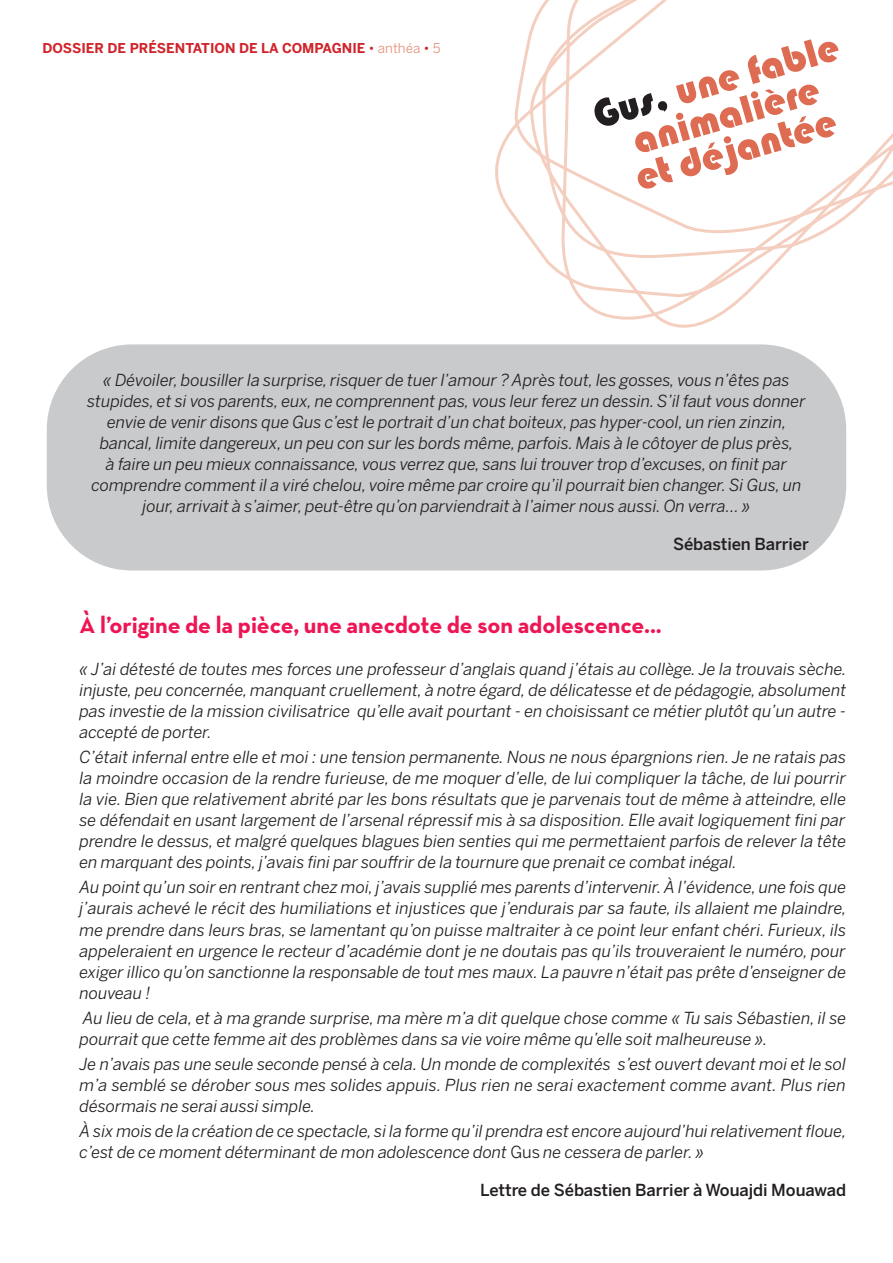
<style>
.page{position:relative;width:893px;height:1263px;background:#fff}
.page>*{position:absolute;margin:0;border:0;box-sizing:border-box;transform-origin:0 0}
.t1{font:40.5px/35.7px "Bauhaus 93";color:#dd6c53;text-align:center}
.t2{font:700 24px "Neutra Text";letter-spacing:-.005em;color:#ed1653}
.t3{font:italic 16.5px/21px "Benton Sans";letter-spacing:-.005em;color:#231f20;text-align:justify}
.t4{font:500 16.5px "Benton Sans";letter-spacing:-.005em;color:#231f20}
.t5{font:700 13.5px "Benton Sans";color:#d1232a}
.s1{font-weight:400}
.s2{font-weight:400;color:#e59279}
.s3{color:#231f20}
.s4{font-style:normal}
</style>
<div class="page">
<svg style="left:495px;top:0;width:398px;height:328px"></svg>
<div style="left:47px;top:344px;width:799px;height:226px;background:#c9cacc;border-radius:85px"></div>
<p class="t5" style="left:43px;top:40px;width:400px">DOSSIER DE PRÉSENTATION DE LA COMPAGNIE <span class="s1">•</span> <span class="s2">anthéa</span> <span class="s1">•</span> <span class="s2">5</span></p>
<h1 class="t1" style="left:589px;top:99px;width:255px;rotate:-16deg"><span class="s3">Gus,</span> une fable animalière<br>et déjantée</h1>
<p class="t3" style="left:87px;top:369px;width:720px;text-align:center">« Dévoiler, bousiller la surprise, risquer de tuer l’amour ? Après tout, les gosses, vous n’êtes pas stupides, et si vos parents, eux, ne comprennent pas, vous leur ferez un dessin. S’il faut vous donner envie de venir disons que Gus c’est le portrait d’un chat boiteux, pas hyper-cool, un rien zinzin, bancal, limite dangereux, un peu con sur les bords même, parfois. Mais à le côtoyer de plus près,<br>à faire un peu mieux connaissance, vous verrez que, sans lui trouver trop d’excuses, on finit par comprendre comment il a viré chelou, voire même par croire qu’il pourrait bien changer. Si Gus, un jour, arrivait à s’aimer, peut-être qu’on parviendrait à l’aimer nous aussi. On verra… »</p>
<p class="t4" style="left:673px;top:534px;width:137px">Sébastien Barrier</p>
<h2 class="t2" style="left:80px;top:609px;width:584px">À l’origine de la pièce, une anecdote de son adolescence...</h2>
<p class="t3" style="left:80px;top:658px;width:769px">« J’ai détesté de toutes mes forces une professeur d’anglais quand j’étais au collège. Je la trouvais sèche. injuste, peu concernée, manquant cruellement, à notre égard, de délicatesse et de pédagogie, absolument pas investie de la mission civilisatrice qu’elle avait pourtant - en choisissant ce métier plutôt qu’un autre - accepté de porter.</p>
<p class="t3" style="left:80px;top:746px;width:768px">C’était infernal entre elle et moi : une tension permanente. Nous ne nous épargnions rien. Je ne ratais pas la moindre occasion de la rendre furieuse, de me moquer d’elle, de lui compliquer la tâche, de lui pourrir la vie. Bien que relativement abrité par les bons résultats que je parvenais tout de même à atteindre, elle se défendait en usant largement de l’arsenal répressif mis à sa disposition. Elle avait logiquement fini par prendre le dessus, et malgré quelques blagues bien senties qui me permettaient parfois de relever la tête en marquant des points, j’avais fini par souffrir de la tournure que prenait ce combat inégal.</p>
<p class="t3" style="left:80px;top:877px;width:769px">Au point qu’un soir en rentrant chez moi, j’avais supplié mes parents d’intervenir. À l’évidence, une fois que j’aurais achevé le récit des humiliations et injustices que j’endurais par sa faute, ils allaient me plaindre, me prendre dans leurs bras, se lamentant qu’on puisse maltraiter à ce point leur enfant chéri. Furieux, ils appeleraient en urgence le recteur d’académie dont je ne doutais pas qu’ils trouveraient le numéro, pour exiger illico qu’on sanctionne la responsable de tout mes maux. La pauvre n’était pas prête d’enseigner de nouveau !</p>
<p class="t3" style="left:80px;top:1007px;width:768px">Au lieu de cela, et à ma grande surprise, ma mère m’a dit quelque chose comme « Tu sais Sébastien, il se pourrait que cette femme ait des problèmes dans sa vie voire même qu’elle soit malheureuse ».</p>
<p class="t3" style="left:80px;top:1053px;width:768px">Je n’avais pas une seule seconde pensé à cela. Un monde de complexités s’est ouvert devant moi et le sol m’a semblé se dérober sous mes solides appuis. Plus rien ne serai exactement comme avant. Plus rien désormais ne serai aussi simple.</p>
<p class="t3" style="left:80px;top:1120px;width:768px">À six mois de la création de ce spectacle, si la forme qu’il prendra est encore aujourd’hui relativement floue, c’est de ce moment déterminant de mon adolescence dont <span class="s4">Gus</span> ne cessera de parler. »</p>
<p class="t4" style="left:480px;top:1180px;width:367px">Lettre de Sébastien Barrier à Wouajdi Mouawad</p>
</div>
